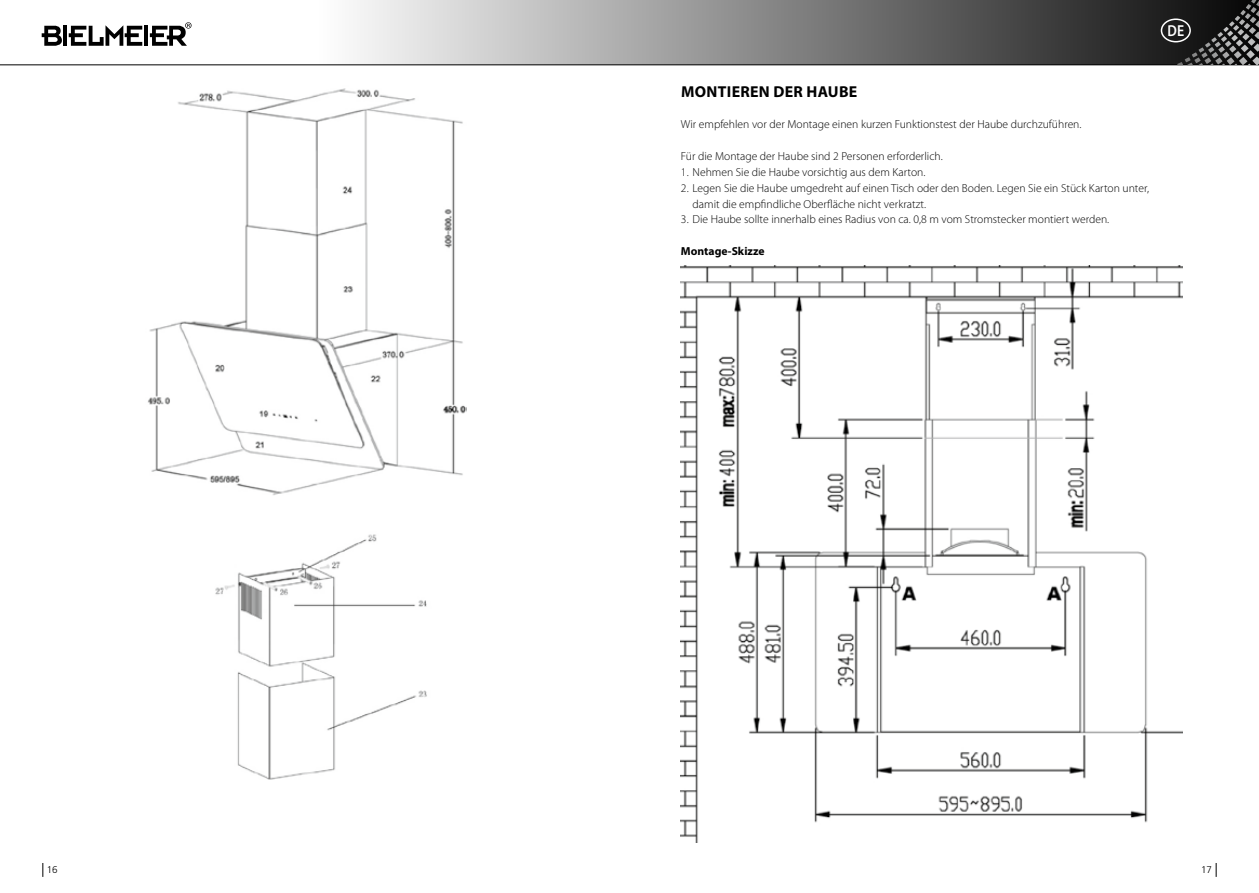
<style>
.page{position:relative;width:1259px;height:893px;background:#fff}
.page>*{position:absolute;margin:0;border:0;box-sizing:border-box;transform-origin:0 0}
.t1{font:700 15.9px "Myriad Pro";letter-spacing:.02em;color:#000}
.t2{font:600 15.9px "Myriad Pro";color:#fff;scale:.87 1}
.t3{font:300 11.7px/15.9px "Myriad Pro";color:#000}
.t4{font:700 11.7px "Myriad Pro";color:#000}
.t5{font:300 9.75px "Frutiger LT Std";color:#000}
</style>
<div class="page">
<svg style="left:43px;top:863px;width:1px;height:14px"></svg>
<svg style="left:1215px;top:863px;width:1px;height:14px"></svg>
<svg style="left:42px;top:26px;width:20px;height:20px"></svg>
<hr style="left:63px;top:26px;width:4px;height:20px;background:#000">
<svg style="left:69px;top:25px;width:73px;height:21px"></svg>
<hr style="left:144px;top:26px;width:4px;height:20px;background:#000">
<svg style="left:150px;top:22px;width:41px;height:24px"></svg>
<div style="left:315px;top:0;width:944px;height:65px;background:linear-gradient(to right,#f9f9f9,#131313)"></div>
<hr style="left:0;top:64px;width:1259px;height:1px;background:#000">
<svg style="left:1223px;top:0;width:36px;height:34px"></svg>
<img style="left:148px;top:88px;width:319px;height:692px">
<img style="left:681px;top:266px;width:501px;height:577px">
<div style="left:1160px;top:18px;width:31px;height:24px;border:2px solid #fff;border-radius:50%"></div>
<h1 class="t1" style="left:681px;top:82px;width:178px">MONTIEREN DER HAUBE</h1>
<p class="t3" style="left:681px;top:117px;width:402px">Wir empfehlen vor der Montage einen kurzen Funktionstest der Haube durchzuführen.</p>
<p class="t3" style="left:681px;top:148px;width:263px">Für die Montage der Haube sind 2 Personen erforderlich.</p>
<p class="t3" style="left:681px;top:164px;width:246px">1. Nehmen Sie die Haube vorsichtig aus dem Karton.</p>
<p class="t3" style="left:692px;top:180px;width:458px;text-indent:-12px">2. Legen Sie die Haube umgedreht auf einen Tisch oder den Boden. Legen Sie ein Stück Karton unter, damit die empfindliche Oberfläche nicht verkratzt.</p>
<p class="t3" style="left:681px;top:212px;width:430px">3. Die Haube sollte innerhalb eines Radius von ca. 0,8 m vom Stromstecker montiert werden.</p>
<p class="t4" style="left:681px;top:245px;width:85px">Montage-Skizze</p>
<h1 class="t2" style="left:1167px;top:21px;width:21px">DE</h1>
<p class="t5" style="left:47px;top:864px;width:12px">16</p>
<p class="t5" style="left:1201px;top:864px;width:12px">17</p>
</div>
